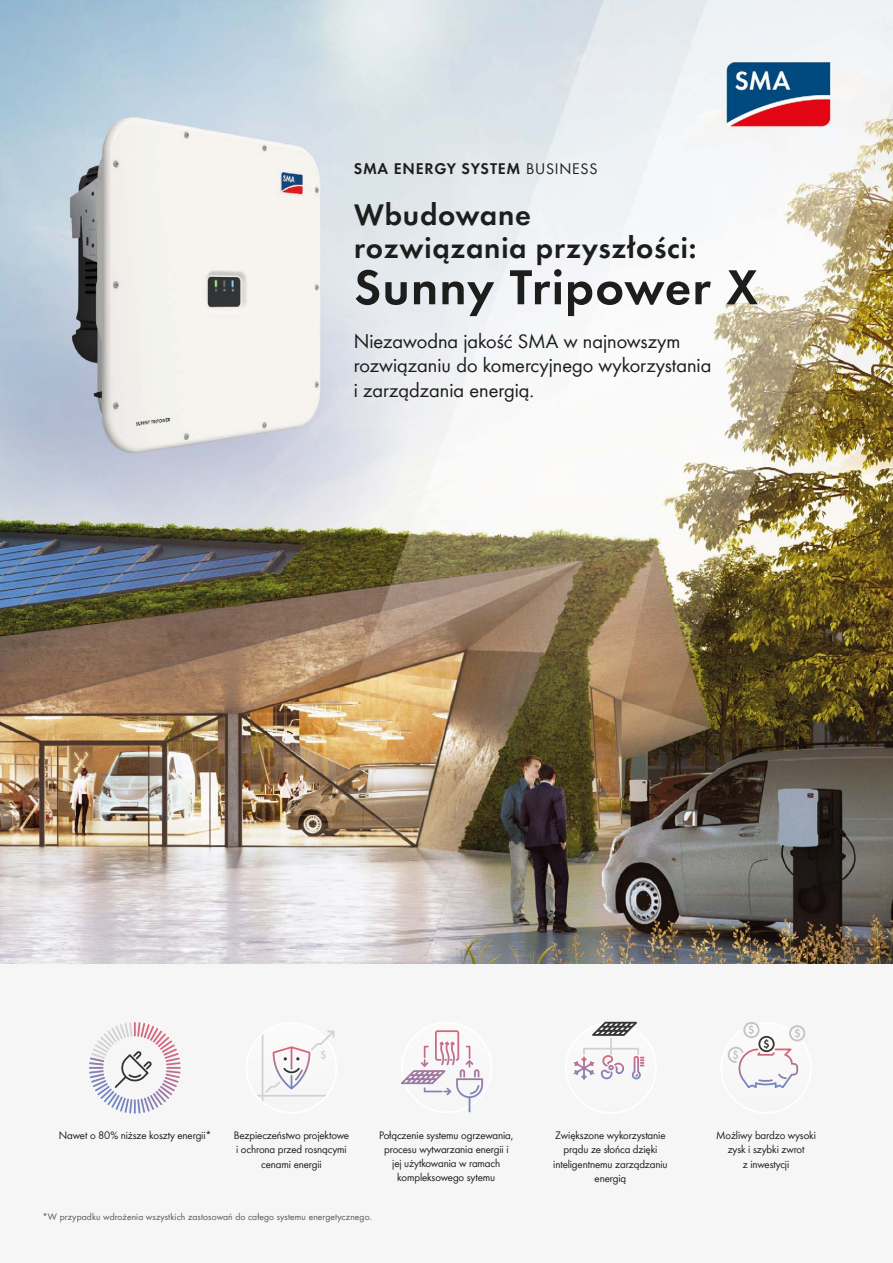
<style>
.page{position:relative;width:893px;height:1263px;background:#fff}
.page>*{position:absolute;margin:0;border:0;box-sizing:border-box;transform-origin:0 0}
.t1{font:600 51px "SMA Futura Global";letter-spacing:.025em;color:#1d1d1b}
.t2{font:600 30.6px/33px "SMA Futura Global";letter-spacing:.025em;color:#1d1d1b}
.t3{font:20.55px/24.3px "SMA Futura Global";color:#1d1d1b}
.t4{font:600 15.9px "SMA Futura Global";letter-spacing:.05em;color:#1d1d1b}
.t5{font:11.25px/14.2px "SMA Futura Global";letter-spacing:-.01em;color:#1d1d1b;text-align:center}
.t6{font:9.75px "SMA Futura Global";letter-spacing:.01em;color:#575756}
.s1{font-weight:400}
</style>
<div class="page">
<img style="left:0;top:0;width:893px;height:964px">
<div style="left:0;top:965px;width:893px;height:298px;background:#f6f6f6"></div>
<svg style="left:89px;top:1022px;width:92px;height:66px"></svg>
<svg style="left:257px;top:1030px;width:78px;height:71px"></svg>
<svg style="left:728px;top:1022px;width:78px;height:66px"></svg>
<svg style="left:573px;top:1022px;width:72px;height:58px"></svg>
<svg style="left:401px;top:1030px;width:82px;height:83px"></svg>
<h3 class="t4" style="left:354px;top:159px;width:245px">SMA ENERGY SYSTEM <span class="s1">BUSINESS</span></h3>
<h2 class="t2" style="left:354px;top:198px;width:344px">Wbudowane rozwiązania przyszłości:</h2>
<h1 class="t1" style="left:354px;top:256px;width:405px">Sunny Tripower X</h1>
<h3 class="t3" style="left:354px;top:329px;width:359px">Niezawodna jakość SMA w najnowszym rozwiązaniu do komercyjnego wykorzystania i zarządzania energią.</h3>
<p class="t5" style="left:379px;top:1127px;width:136px">Połączenie systemu ogrzewania, procesu wytwarzania energii i jej użytkowania w ramach kompleksowego sytemu</p>
<p class="t5" style="left:716px;top:1128px;width:101px">Możliwy bardzo wysoki zysk i szybki zwrot<br>z inwestycji</p>
<p class="t5" style="left:59px;top:1128px;width:154px">Nawet o 80% niższe koszty energii*</p>
<p class="t5" style="left:234px;top:1128px;width:117px">Bezpieczeństwo projektowe i ochrona przed rosnącymi cenami energii</p>
<p class="t5" style="left:553px;top:1128px;width:116px">Zwiększone wykorzystanie prądu ze słońca dzięki inteligentnemu zarządzaniu energią</p>
<p class="t6" style="left:43px;top:1211px;width:331px">*W przypadku wdrożenia wszystkich zastosowań do całego systemu energetycznego.</p>
</div>
